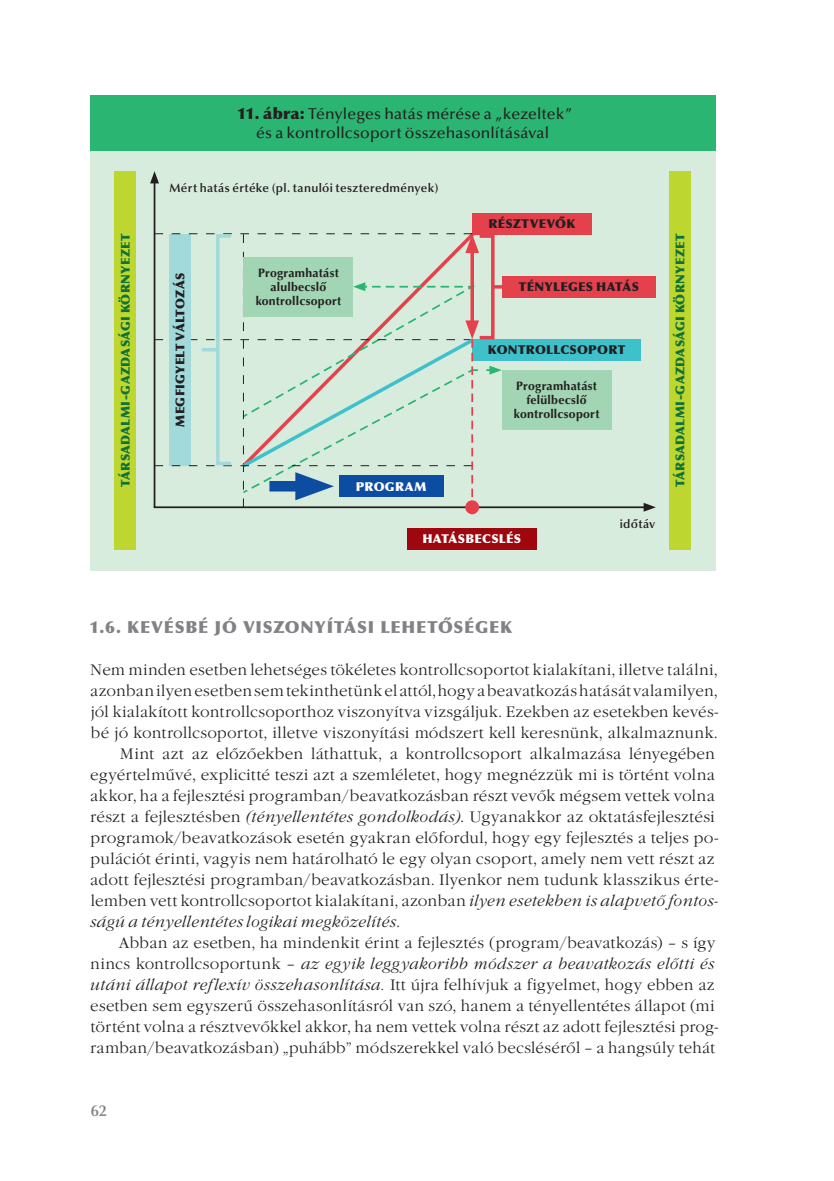
<style>
.page{position:relative;width:834px;height:1181px;background:#fff}
.page>*{position:absolute;margin:0;border:0;box-sizing:border-box;transform-origin:0 0}
.t1{font:900 16.62px "Optima LT Std";letter-spacing:.05em;color:#808285}
.t2{font:15.75px/21px "Garamond Itc TEE Ligh";letter-spacing:.01em;color:#231f20;text-align:right}
.t3{font:15.75px "Garamond Itc TEE Ligh Ital";letter-spacing:.02em;color:#231f20}
.t4{font:500 15.75px/19.2px "Optima LT Std";letter-spacing:.01em;color:#231f20;text-align:center}
.t5{font:600 15.75px "Optima LT Std";color:#808285}
.t6{font:700 12.25px/14px "Optima LT Std";letter-spacing:.02em;color:#231f20;text-align:center}
.t7{font:900 12.25px "Optima LT Std";letter-spacing:.025em;color:#10713a}
.t8{font:900 12.25px "Optima LT Std";letter-spacing:.025em;color:#231f20}
.t9{font:600 12.25px "Optima LT Std";letter-spacing:.025em;color:#231f20}
.t10{font:900 12.25px "Optima LT Std";letter-spacing:.025em;color:#fff}
.s1{font-weight:900}
.s2{font-family:"Garamond Itc TEE Ligh Ital"}
.s3{font-family:"Garamond Itc TEE Ligh"}
</style>
<div class="page">
<div style="left:90px;top:95px;width:625px;height:475px;background:#d8ecdd"></div>
<div style="left:90px;top:95px;width:625px;height:55px;background:#2bb572"></div>
<div style="left:472px;top:213px;width:119px;height:21px;background:#e4414d"></div>
<div style="left:407px;top:528px;width:129px;height:21px;background:#9d070d"></div>
<div style="left:472px;top:339px;width:169px;height:21px;background:#3ec1cb"></div>
<div style="left:502px;top:276px;width:153px;height:21px;background:#e4414d"></div>
<div style="left:502px;top:370px;width:109px;height:59px;background:#a1d5b3"></div>
<div style="left:669px;top:171px;width:21px;height:378px;background:#bed630"></div>
<div style="left:115px;top:171px;width:21px;height:378px;background:#bed630"></div>
<hr style="left:154px;top:506px;width:492px;height:2px;background:#231f20">
<svg style="left:643px;top:503px;width:12px;height:9px"></svg>
<hr style="left:154px;top:181px;width:1px;height:325px;background:#231f20">
<svg style="left:150px;top:171px;width:9px;height:12px"></svg>
<svg style="left:154px;top:233px;width:347px;height:278px"></svg>
<div style="left:478px;top:234px;width:16px;height:105px;border:4px solid #e4414d"></div>
<svg style="left:494px;top:285px;width:8px;height:4px"></svg>
<div style="left:465px;top:500px;width:14px;height:14px;background:#e4414d;border-radius:50%"></div>
<p class="t4" style="left:237px;top:104px;width:337px"><span class="s1">11. ábra:</span> Tényleges hatás mérése a „kezeltek” és a kontrollcsoport összehasonlításával</p>
<p class="t9" style="left:169px;top:181px;width:270px">Mért hatás értéke (pl. tanulói teszteredmények)</p>
<p class="t8" style="left:488px;top:216px;width:88px">RÉSZTVEVŐK</p>
<p class="t7" style="left:118px;top:487px;width:255px;rotate:-90deg">TÁRSADALMI-GAZDASÁGI KÖRNYEZET</p>
<p class="t7" style="left:672px;top:487px;width:255px;rotate:-90deg">TÁRSADALMI-GAZDASÁGI KÖRNYEZET</p>
<p class="t9" style="left:619px;top:517px;width:37px">időtáv</p>
<p class="t8" style="left:173px;top:426px;width:155px;rotate:-90deg">MEGFIGYELT VÁLTOZÁS</p>
<p class="t6" style="left:256px;top:266px;width:87px">Programhatást alulbecslő kontrollcsoport</p>
<p class="t8" style="left:519px;top:279px;width:121px">TÉNYLEGES HATÁS</p>
<p class="t8" style="left:488px;top:342px;width:139px">KONTROLLCSOPORT</p>
<p class="t6" style="left:513px;top:379px;width:87px">Programhatást felülbecslő kontrollcsoport</p>
<p class="t10" style="left:355px;top:479px;width:72px">PROGRAM</p>
<p class="t10" style="left:422px;top:531px;width:100px">HATÁSBECSLÉS</p>
<p class="t1" style="left:89px;top:617px;width:424px">1.6. KEVÉSBÉ JÓ VISZONYÍTÁSI LEHETŐSÉGEK</p>
<p class="t2" style="left:90px;top:660px;width:629px">Nem minden esetben lehetséges tökéletes kontrollcsoportot kialakítani, illetve találni, azonban ilyen esetben sem tekinthetünk el attól, hogy abeavatkozás hatását valamilyen, jól kialakított kontrollcsoporthoz viszonyítva vizsgáljuk. Ezekben az esetekben kevés&shy;bé jó kontrollcsoportot, illetve viszonyítási módszert kell keresnünk, alkalmaznunk.<br>Mint azt az előzőekben láthattuk, a kontrollcsoport alkalmazása lényegében egyértelművé, explicitté teszi azt a szemléletet, hogy megnézzük mi is történt volna akkor, ha a fejlesztési programban/beavatkozásban részt vevők mégsem vettek volna részt a fejlesztésben <span class="s2">(tényellentétes gondolkodás)</span>. Ugyanakkor az oktatásfejlesztési programok/beavatkozások esetén gyakran előfordul, hogy egy fejlesztés a teljes po&shy;pulációt érinti, vagyis nem határolható le egy olyan csoport, amely nem vett részt az adott fejlesztési programban/beavatkozásban. Ilyenkor nem tudunk klasszikus érte&shy;lemben vett kontrollcsoportot kialakítani, azonban <span class="s2">ilyen esetekben is alapvető fontos-</span></p>
<p class="t3" style="left:90px;top:913px;width:311px">ságú a tényellentétes logikai megközelítés<span class="s3">.</span></p>
<p class="t2" style="left:119px;top:933px;width:598px">Abban az esetben, ha mindenkit érint a fejlesztés (program/beavatkozás) – s így</p>
<p class="t3" style="left:90px;top:955px;width:625px"><span class="s3">nincs kontrollcsoportunk –</span> az egyik leggyakoribb módszer a beavatkozás előtti és</p>
<p class="t2" style="left:90px;top:975px;width:629px;text-align:left"><span class="s2">utáni állapot reflexív összehasonlítása.</span> Itt újra felhívjuk a figyelmet, hogy ebben az esetben sem egyszerű összehasonlításról van szó, hanem a tényellentétes állapot (mi történt volna a résztvevőkkel akkor, ha nem vettek volna részt az adott fejlesztési prog&shy;ramban/beavatkozásban) „puhább” módszerekkel való becsléséről – a hangsúly tehát</p>
<p class="t5" style="left:91px;top:1102px;width:18px">62</p>
</div>
